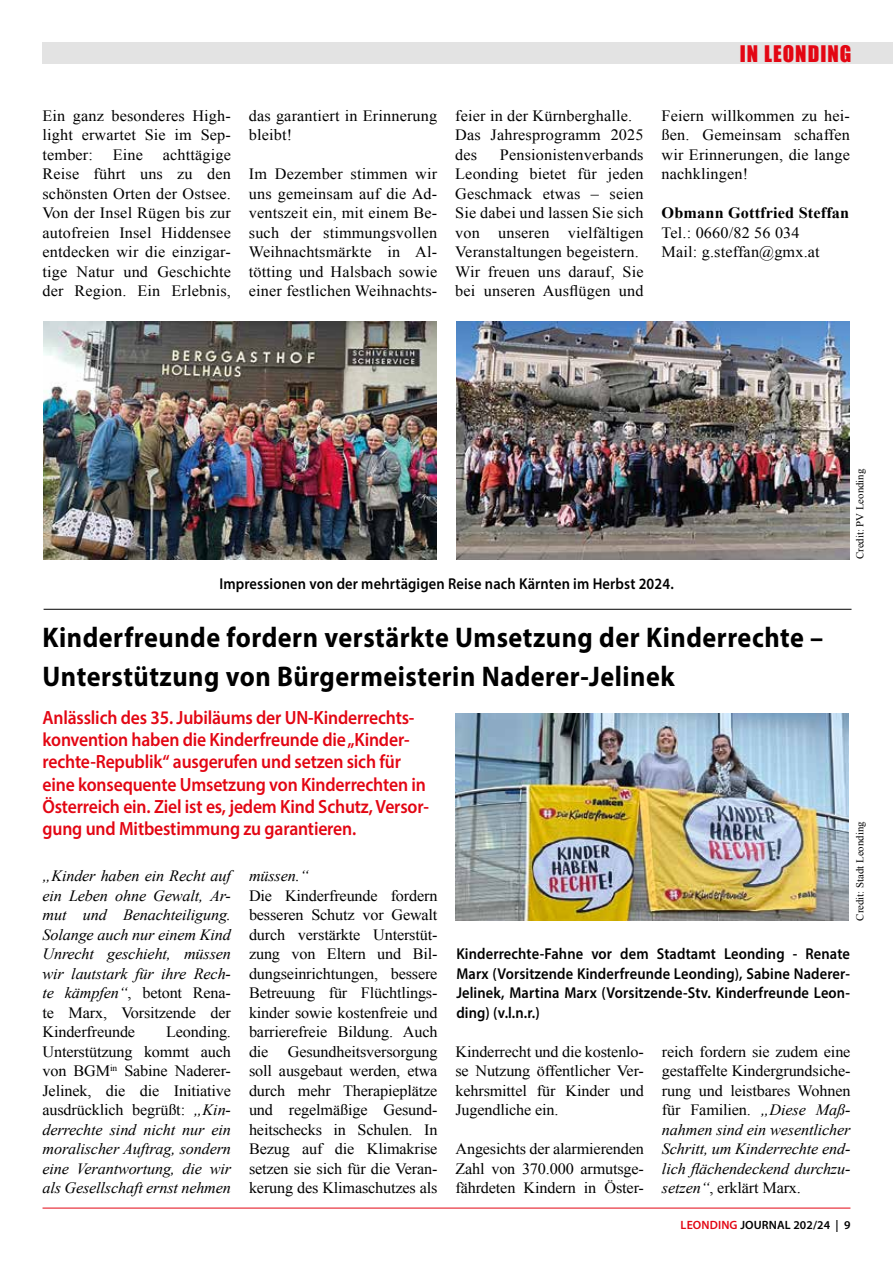
<style>
.page{position:relative;width:893px;height:1263px;background:#fff}
.page>*{position:absolute;margin:0;border:0;box-sizing:border-box;transform-origin:0 0}
.t1{font:700 28.5px/39px "Myriad Pro";letter-spacing:.02em;color:#000;scale:.92 1}
.t2{font:21px "Impact";letter-spacing:.05em;color:#e30613}
.t3{font:600 19.2px/22.2px "Myriad Pro";letter-spacing:-.01em;color:#e30613;scale:.92 1}
.t4{font:15.75px/19.5px "Times New Roman";letter-spacing:.01em;color:#000;text-align:justify}
.t5{font:italic 15.75px/19.5px "Times New Roman";letter-spacing:-.01em;color:#000;text-align:justify}
.t6{font:600 15.75px/19.5px "Myriad Pro";letter-spacing:.01em;color:#000;text-align:justify;scale:.92 1}
.t7{font:700 15.75px "Times New Roman";letter-spacing:.01em;color:#000}
.t8{font:600 12px "Myriad Pro";letter-spacing:.01em;color:#000}
.t9{font:10.5px "Times New Roman";color:#000}
.s1{font-style:normal}
.s2{font-style:italic}
.s3{color:#e30613}
</style>
<div class="page">
<div style="left:43px;top:43px;width:850px;height:21px;background:#e3e3e3"></div>
<img style="left:43px;top:321px;width:394px;height:238px">
<img style="left:456px;top:321px;width:394px;height:238px">
<img style="left:455px;top:713px;width:394px;height:208px">
<hr style="left:43px;top:1208px;width:807px;height:1px;background:#e30613">
<hr style="left:44px;top:609px;width:807px;height:1px;background:#000">
<h2 class="t2" style="left:740px;top:38px;width:113px">IN LEONDING</h2>
<p class="t4" style="left:43px;top:105px;width:190px">Ein ganz besonderes High&shy;light erwartet Sie im Sep&shy;tember:</p>
<p class="t4" style="left:43px;top:144px;width:190px;text-indent:120px">achttägige Reise führt uns zu den schönsten Orten der Ostsee.<br>Von der Insel Rügen bis zur autofreien Insel Hiddensee entdecken wir die einzigar&shy;tige Natur und Geschichte der Region. Ein Erlebnis,</p>
<p class="t4" style="left:113px;top:144px;width:32px">Eine</p>
<p class="t4" style="left:249px;top:105px;width:190px">das garantiert in Erinnerung bleibt!</p>
<p class="t4" style="left:249px;top:164px;width:190px">Im Dezember stimmen wir uns gemeinsam auf die Ad&shy;ventszeit ein, mit einem Be&shy;such der stimmungsvollen Weihnachtsmärkte in Al&shy;tötting und Halsbach sowie einer festlichen Weihnachts-</p>
<p class="t4" style="left:455px;top:105px;width:190px;text-align:left">feier in der Kürnberghalle.<br>Das Jahresprogramm 2025 des</p>
<p class="t4" style="left:455px;top:144px;width:190px;text-align:left;text-indent:45px">Pensionistenverbands<br>Leonding bietet für jeden<br>Geschmack etwas – seien<br>Sie dabei und lassen Sie sich von unseren vielfältigen<br>Veranstaltungen begeistern.<br>Wir freuen uns darauf, Sie bei unseren Ausflügen und</p>
<p class="t4" style="left:662px;top:105px;width:190px">Feiern willkommen zu hei&shy;ßen. Gemeinsam schaffen wir Erinnerungen, die lange nachklingen!</p>
<p class="t7" style="left:662px;top:202px;width:189px">Obmann Gottfried Steffan</p>
<p class="t4" style="left:662px;top:222px;width:160px">Tel.: 0660/82 56 034<br>Mail: g.steffan@gmx.at</p>
<p class="t9" style="left:853px;top:559px;width:92px;rotate:-90deg">Credit: PV Leonding</p>
<p class="t6" style="left:219px;top:573px;width:495px">Impressionen von der mehrtägigen Reise nach Kärnten im Herbst 2024.</p>
<h1 class="t1" style="left:43px;top:617px;width:850px">Kinderfreunde fordern verstärkte Umsetzung der Kinderrechte –<br>Unterstützung von Bürgermeisterin Naderer-Jelinek</h1>
<p class="t3" style="left:43px;top:706px;width:422px">Anlässlich des 35. Jubiläums der UN-Kinderrechts&shy;konvention haben die Kinderfreunde die „Kinder&shy;rechte-Republik“ ausgerufen und setzen sich für eine konsequente Umsetzung von Kinderrechten in Österreich ein. Ziel ist es, jedem Kind Schutz, Versor&shy;gung und Mitbestimmung zu garantieren.</p>
<p class="t5" style="left:43px;top:866px;width:190px">„Kinder haben ein Recht auf ein Leben ohne Gewalt, Ar&shy;mut und Benachteiligung.<br>Solange auch nur einem Kind Unrecht geschieht, müssen wir lautstark für ihre Rech&shy;te kämpfen“<span class="s1">, betont Rena&shy;te Marx, Vorsitzende der Kinderfreunde</span></p>
<p class="t5" style="left:43px;top:1022px;width:190px;text-indent:124px"><span class="s1">Leonding.<br>Unterstützung kommt auch von BGM</span><sup>in</sup> <span class="s1">Sabine Naderer-Jelinek, die die Initiative ausdrücklich begrüßt:</span> „Kin&shy;derrechte sind nicht nur ein moralischer Auftrag, sondern eine Verantwortung, die wir als Gesellschaft ernst nehmen</p>
<p class="t5" style="left:249px;top:866px;width:61px">müssen.“</p>
<p class="t4" style="left:249px;top:885px;width:190px">Die Kinderfreunde fordern besseren Schutz vor Gewalt durch verstärkte Unterstüt&shy;zung von Eltern und Bil&shy;dungseinrichtungen, bessere Betreuung für Flüchtlings&shy;kinder sowie kostenfreie und barrierefreie Bildung. Auch die Gesundheitsversorgung soll ausgebaut werden, etwa durch mehr Therapieplätze und regelmäßige Gesund&shy;heitschecks in Schulen. In Bezug auf die Klimakrise setzen sie sich für die Veran&shy;kerung des Klimaschutzes als</p>
<p class="t9" style="left:853px;top:921px;width:101px;rotate:-90deg">Credit: Stadt Leonding</p>
<p class="t6" style="left:456px;top:944px;width:429px">Kinderrechte-Fahne vor dem Stadtamt Leonding - Renate Marx (Vorsitzende Kinderfreunde Leonding), Sabine Naderer-Jelinek, Martina Marx (Vorsitzende-Stv. Kinderfreunde Leon&shy;ding) (v.l.n.r.)</p>
<p class="t4" style="left:455px;top:1041px;width:190px">Kinderrecht und die kostenlo&shy;se Nutzung öffentlicher Ver&shy;kehrsmittel für Kinder und Jugendliche ein.</p>
<p class="t4" style="left:455px;top:1139px;width:190px">Angesichts der alarmierenden Zahl von 370.000 armutsge&shy;fährdeten Kindern in Öster-</p>
<p class="t4" style="left:662px;top:1041px;width:190px">reich fordern sie zudem eine gestaffelte Kindergrundsiche&shy;rung und leistbares Wohnen für Familien. <span class="s2">„Diese Maß&shy;nahmen sind ein wesentlicher Schritt, um Kinderrechte end&shy;lich flächendeckend durchzu&shy;setzen“</span>, erklärt Marx.</p>
<p class="t8" style="left:681px;top:1218px;width:171px"><span class="s3">LEONDING</span> JOURNAL 202/24 | 9</p>
</div>
